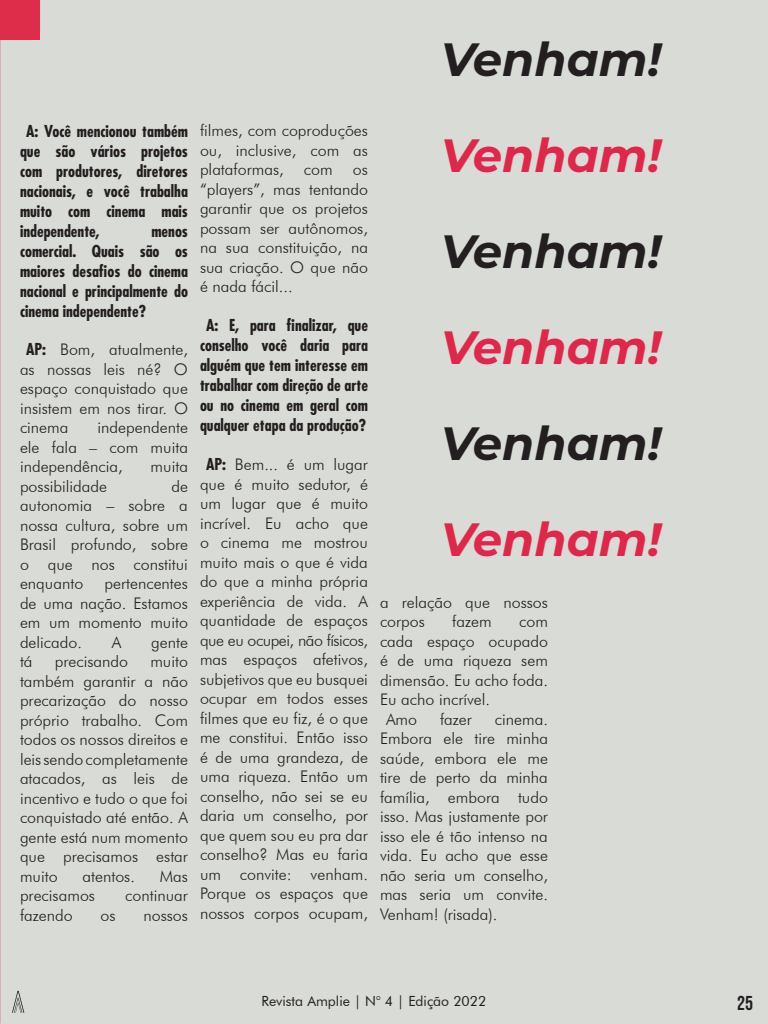
<style>
.page{position:relative;width:768px;height:1024px;background:#d9dbd6}
.page>*{position:absolute;margin:0;border:0;box-sizing:border-box;transform-origin:0 0}
.Texto_corpo{font:italic 100 46.6px "Montserrat";color:#231f20}
.Texto_corpo-2{font:italic 100 46.6px "Montserrat";color:#e0274b}
.t1{font:20px "Bebas Neue";color:#231f20}
.Texto_corpo-3{font:300 16px/19.5px "Futura BT";color:#231f20;text-align:justify}
.Texto_corpo-4{font:700 16px/20px "Futura LT";color:#231f20;text-align:justify}
.t2{font:14px "Futura BT";color:#231f20}
.s1{font-family:"Futura LT";font-weight:700}
</style>
<div class="page">
<img style="left:12px;top:990px;width:13px;height:23px">
<div style="left:0;top:0;width:40px;height:40px;background:#dd2d4a"></div>
<p class="Texto_corpo" style="left:441px;top:28px;width:222px">Venham!</p>
<p class="Texto_corpo-4" style="left:20px;top:121px;width:170px;text-indent:6px">A: Você mencionou também que são vários projetos com produtores, diretores nacionais, e você trabalha muito com cinema mais independente,</p>
<p class="Texto_corpo-4" style="left:20px;top:221px;width:169px;text-indent:131px">menos comercial. Quais são os maiores desafios do cinema nacional e principalmente do cinema independente?</p>
<p class="Texto_corpo-3" style="left:20px;top:340px;width:170px;text-indent:6px"><span class="s1">AP:</span> Bom, atualmente, as nossas leis né? O espaço conquistado que insistem em nos tirar. O cinema</p>
<p class="Texto_corpo-3" style="left:20px;top:418px;width:170px;text-indent:78px">independente ele fala – com muita independência,</p>
<p class="Texto_corpo-3" style="left:151px;top:457px;width:39px">muita</p>
<p class="Texto_corpo-3" style="left:20px;top:476px;width:169px;text-indent:151px">de autonomia – sobre a nossa cultura, sobre um Brasil profundo, sobre o que nos constitui enquanto</p>
<p class="Texto_corpo-3" style="left:20px;top:476px;width:89px">possibilidade</p>
<p class="Texto_corpo-3" style="left:20px;top:574px;width:169px;text-indent:84px">pertencentes de uma nação. Estamos em um momento muito delicado.</p>
<p class="Texto_corpo-3" style="left:112px;top:632px;width:11px">A</p>
<p class="Texto_corpo-3" style="left:151px;top:632px;width:38px">gente</p>
<p class="Texto_corpo-3" style="left:20px;top:652px;width:14px">tá</p>
<p class="Texto_corpo-3" style="left:55px;top:652px;width:75px">precisando</p>
<p class="Texto_corpo-3" style="left:20px;top:652px;width:170px;text-indent:130px">muito também garantir a não precarização do nosso próprio trabalho. Com todos os nossos direitos e leis sendo completamente atacados, as leis de incentivo e tudo o que foi conquistado até então. A gente está num momento que precisamos estar muito</p>
<p class="Texto_corpo-3" style="left:82px;top:866px;width:54px">atentos.</p>
<p class="Texto_corpo-3" style="left:160px;top:866px;width:30px">Mas</p>
<p class="Texto_corpo-3" style="left:20px;top:886px;width:77px">precisamos</p>
<p class="Texto_corpo-3" style="left:125px;top:886px;width:64px">continuar</p>
<p class="Texto_corpo-3" style="left:20px;top:905px;width:54px">fazendo</p>
<p class="Texto_corpo-3" style="left:101px;top:905px;width:17px">os</p>
<p class="Texto_corpo-3" style="left:143px;top:905px;width:46px">nossos</p>
<p class="Texto_corpo-3" style="left:200px;top:121px;width:169px">filmes, com coproduções ou, inclusive, com as plataformas,</p>
<p class="Texto_corpo-3" style="left:200px;top:160px;width:169px;text-indent:153px">os “players”, mas tentando garantir que os projetos possam ser autônomos, na sua constituição, na sua criação. O que não é nada fácil...</p>
<p class="Texto_corpo-4" style="left:200px;top:316px;width:169px;text-align:center">A: E, para finalizar, que conselho você daria para alguém que tem interesse em trabalhar com direção de arte ou no cinema em geral com qualquer etapa da produção?</p>
<p class="Texto_corpo-3" style="left:200px;top:454px;width:170px;text-align:center"><span class="s1">AP:</span> Bem... é um lugar que é muito sedutor, é um lugar que é muito incrível. Eu acho que o cinema me mostrou muito mais o que é vida do que a minha própria experiência de vida. A quantidade de espaços que eu ocupei, não físicos, mas espaços afetivos, subjetivos que eu busquei ocupar em todos esses filmes que eu fiz, é o que me constitui. Então isso é de uma grandeza, de uma riqueza. Então um conselho, não sei se eu daria um conselho, por que quem sou eu pra dar conselho? Mas eu faria um convite: venham.<br>Porque os espaços que nossos corpos ocupam,</p>
<p class="Texto_corpo-3" style="left:304px;top:160px;width:30px">com</p>
<p class="Texto_corpo-2" style="left:441px;top:124px;width:222px">Venham!</p>
<p class="Texto_corpo" style="left:441px;top:220px;width:222px">Venham!</p>
<p class="Texto_corpo-2" style="left:441px;top:316px;width:222px">Venham!</p>
<p class="Texto_corpo" style="left:441px;top:412px;width:222px">Venham!</p>
<p class="Texto_corpo-2" style="left:441px;top:508px;width:222px">Venham!</p>
<p class="Texto_corpo-3" style="left:380px;top:592px;width:169px">a relação que nossos corpos</p>
<p class="Texto_corpo-3" style="left:452px;top:612px;width:41px">fazem</p>
<p class="Texto_corpo-3" style="left:380px;top:612px;width:169px;text-indent:139px">com cada espaço ocupado é de uma riqueza sem dimensão. Eu acho foda.<br>Eu acho incrível.</p>
<p class="Texto_corpo-3" style="left:386px;top:709px;width:33px">Amo</p>
<p class="Texto_corpo-3" style="left:440px;top:709px;width:33px">fazer</p>
<p class="Texto_corpo-3" style="left:380px;top:709px;width:170px;text-indent:115px">cinema.<br>Embora ele tire minha saúde, embora ele me tire de perto da minha família, embora tudo isso. Mas justamente por isso ele é tão intenso na vida. Eu acho que esse não seria um conselho, mas seria um convite.<br>Venham! (risada).</p>
<p class="t2" style="left:262px;top:992px;width:226px">Revista Amplie | N° 4 | Edição 2022</p>
<p class="t1" style="left:737px;top:992px;width:17px">25</p>
</div>
